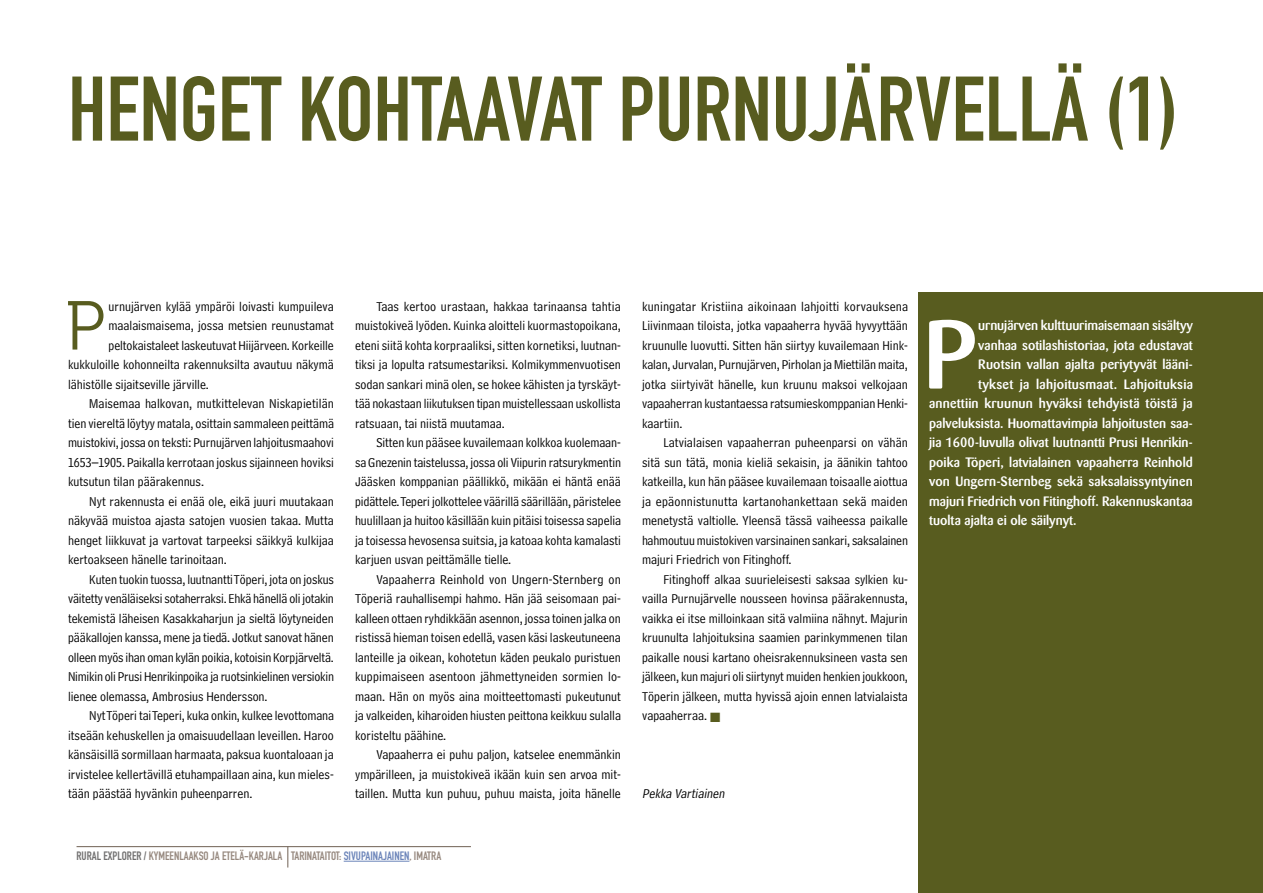
<style>
.page{position:relative;width:1263px;height:893px;background:#fff}
.page>*{position:absolute;margin:0;border:0;box-sizing:border-box;transform-origin:0 0}
.KuvatyyliANGI{font:500 96.3px "Barmeno";color:#fff}
.Otsikko{font:700 90px "DIN Condensed";color:#585c1f}
.leipis_Angi{font:69px "Museo 300";color:#585c1f}
.leipis_sis_suomi{font:13.5px/19.5px "Bell Centennial Address";color:#000;text-align:justify}
.KuvatyyliANGI-2{font:500 13.5px "Barmeno";color:#fff}
.leipis_Angi-2{font:13.5px "Bell Centennial Address";color:#000}
.KuvatyyliANGI-3{font:500 13.5px "Barmeno";letter-spacing:.02em;color:#fff}
.leipis_ensirivi{font:italic 13.5px "Bell Centennial Address";color:#000}
.t1{font:700 12px "DIN Condensed";color:#96887e}
.s1{color:#706f6f}
.s2{color:#6b84b9}
.s3{color:#585c1f}
</style>
<div class="page">
<div style="left:918px;top:293px;width:345px;height:600px;background:#585c1f"></div>
<hr style="left:344px;top:861px;width:65px;height:1px;background:#6b84b9">
<hr style="left:77px;top:846px;width:394px;height:1px;background:#706154">
<svg style="left:287px;top:847px;width:1px;height:20px"></svg>
<p class="Otsikko" style="left:68px;top:49px;width:1112px">HENGET KOHTAAVAT PURNUJÄRVELLÄ (1)</p>
<p class="leipis_Angi" style="left:65px;top:289px;width:41px">P</p>
<p class="leipis_Angi-2" style="left:109px;top:298px;width:227px">urnujärven kylää ympäröi loivasti kumpuileva</p>
<p class="leipis_Angi-2" style="left:109px;top:318px;width:227px">maalaismaisema, jossa metsien reunustamat</p>
<p class="leipis_Angi-2" style="left:109px;top:337px;width:227px">peltokaistaleet laskeutuvat Hiijärveen. Korkeille</p>
<p class="leipis_Angi-2" style="left:68px;top:357px;width:267px">kukkuloille kohonneilta rakennuksilta avautuu näkymä</p>
<p class="leipis_Angi-2" style="left:68px;top:376px;width:142px">lähistölle sijaitseville järville.</p>
<p class="leipis_sis_suomi" style="left:68px;top:394px;width:267px;text-indent:21px">Maisemaa halkovan, mutkittelevan Niskapietilän tien viereltä löytyy matala, osittain sammaleen peittämä muistokivi, jossa on teksti: Purnujärven lahjoitusmaahovi 1653–1905. Paikalla kerrotaan joskus sijainneen hoviksi kutsutun tilan päärakennus.</p>
<p class="leipis_sis_suomi" style="left:68px;top:491px;width:267px;text-indent:21px">Nyt rakennusta ei enää ole, eikä juuri muutakaan näkyvää muistoa ajasta satojen vuosien takaa. Mutta henget liikkuvat ja vartovat tarpeeksi säikkyä kulkijaa kertoakseen hänelle tarinoitaan.</p>
<p class="leipis_sis_suomi" style="left:68px;top:569px;width:267px;text-indent:21px">Kuten tuokin tuossa, luutnantti Töperi, jota on joskus väitetty venäläiseksi sotaherraksi. Ehkä hänellä oli jotakin tekemistä läheisen Kasakkaharjun ja sieltä löytyneiden pääkallojen kanssa, mene ja tiedä. Jotkut sanovat hänen olleen myös ihan oman kylän poikia, kotoisin Korpjärveltä.<br>Nimikin oli Prusi Henrikinpoika ja ruotsinkielinen versiokin lienee olemassa, Ambrosius Hendersson.</p>
<p class="leipis_sis_suomi" style="left:68px;top:706px;width:267px;text-indent:21px">Nyt Töperi tai Teperi, kuka onkin, kulkee levottomana itseään kehuskellen ja omaisuudellaan leveillen. Haroo känsäisillä sormillaan harmaata, paksua kuontaloaan ja irvistelee kellertävillä etuhampaillaan aina, kun mieles&shy;tään päästää hyvänkin puheenparren.</p>
<p class="leipis_sis_suomi" style="left:355px;top:296px;width:267px;text-indent:21px">Taas kertoo urastaan, hakkaa tarinaansa tahtia muistokiveä lyöden. Kuinka aloitteli kuormastopoikana, eteni siitä kohta korpraaliksi, sitten kornetiksi, luutnan&shy;tiksi ja lopulta ratsumestariksi. Kolmikymmenvuotisen sodan sankari minä olen, se hokee kähisten ja tyrskäyt&shy;tää nokastaan liikutuksen tipan muistellessaan uskollista ratsuaan, tai niistä muutamaa.</p>
<p class="leipis_sis_suomi" style="left:355px;top:433px;width:267px;text-indent:21px">Sitten kun pääsee kuvailemaan kolkkoa kuolemaan&shy;sa Gnezenin taistelussa, jossa oli Viipurin ratsurykmentin Jääsken komppanian päällikkö, mikään ei häntä enää pidättele. Teperi jolkottelee väärillä säärillään, päristelee huulillaan ja huitoo käsillään kuin pitäisi toisessa sapelia ja toisessa hevosensa suitsia, ja katoaa kohta kamalasti karjuen usvan peittämälle tielle.</p>
<p class="leipis_sis_suomi" style="left:355px;top:569px;width:267px;text-indent:21px">Vapaaherra Reinhold von Ungern-Sternberg on Töperiä rauhallisempi hahmo. Hän jää seisomaan pai&shy;kalleen ottaen ryhdikkään asennon, jossa toinen jalka on ristissä hieman toisen edellä, vasen käsi laskeutuneena lanteille ja oikean, kohotetun käden peukalo puristuen kuppimaiseen asentoon jähmettyneiden sormien lo&shy;maan. Hän on myös aina moitteettomasti pukeutunut ja valkeiden, kiharoiden hiusten peittona keikkuu sulalla koristeltu päähine.</p>
<p class="leipis_sis_suomi" style="left:355px;top:745px;width:267px;text-indent:21px">Vapaaherra ei puhu paljon, katselee enemmänkin ympärilleen, ja muistokiveä ikään kuin sen arvoa mit&shy;taillen. Mutta kun puhuu, puhuu maista, joita hänelle</p>
<p class="t1" style="left:77px;top:848px;width:366px"><span class="s1">RURAL EXPLORER /</span> KYMEENLAAKSO JA ETELÄ-KARJALA TARINATAITOT: <span class="s2">SIVUPAINAJAINEN</span>, IMATRA</p>
<p class="leipis_sis_suomi" style="left:642px;top:296px;width:268px">kuningatar Kristiina aikoinaan lahjoitti korvauksena Liivinmaan tiloista, jotka vapaaherra hyvää hyvyyttään kruunulle luovutti. Sitten hän siirtyy kuvailemaan Hink&shy;kalan, Jurvalan, Purnujärven, Pirholan ja Miettilän maita, jotka siirtyivät hänelle, kun kruunu maksoi velkojaan vapaaherran kustantaessa ratsumieskomppanian Henki&shy;kaartiin.</p>
<p class="leipis_sis_suomi" style="left:642px;top:433px;width:267px;text-indent:21px">Latvialaisen vapaaherran puheenparsi on vähän sitä sun tätä, monia kieliä sekaisin, ja äänikin tahtoo katkeilla, kun hän pääsee kuvailemaan toisaalle aiottua ja epäonnistunutta kartanohankettaan sekä maiden menetystä valtiolle. Yleensä tässä vaiheessa paikalle hahmoutuu muistokiven varsinainen sankari, saksalainen majuri Friedrich von Fitinghoff.</p>
<p class="leipis_sis_suomi" style="left:642px;top:569px;width:267px;text-indent:21px">Fitinghoff alkaa suurieleisesti saksaa sylkien ku&shy;vailla Purnujärvelle nousseen hovinsa päärakennusta, vaikka ei itse milloinkaan sitä valmiina nähnyt. Majurin kruunulta lahjoituksina saamien parinkymmenen tilan paikalle nousi kartano oheisrakennuksineen vasta sen jälkeen, kun majuri oli siirtynyt muiden henkien joukkoon, Töperin jälkeen, mutta hyvissä ajoin ennen latvialaista vapaaherraa. <span class="s3">■</span></p>
<p class="KuvatyyliANGI" style="left:924px;top:298px;width:54px">P</p>
<p class="KuvatyyliANGI-2" style="left:978px;top:317px;width:216px">urnujärven kulttuurimaisemaan sisältyy</p>
<p class="KuvatyyliANGI-2" style="left:978px;top:337px;width:216px">vanhaa sotilashistoriaa, jota edustavat</p>
<p class="KuvatyyliANGI-2" style="left:978px;top:356px;width:216px">Ruotsin vallan ajalta periytyvät lääni-</p>
<p class="KuvatyyliANGI-3" style="left:978px;top:376px;width:216px">tykset ja lahjoitusmaat. Lahjoituksia</p>
<p class="KuvatyyliANGI-2" style="left:929px;top:395px;width:265px">annettiin kruunun hyväksi tehdyistä töistä ja</p>
<p class="KuvatyyliANGI-2" style="left:929px;top:415px;width:265px">palveluksista. Huomattavimpia lahjoitusten saa-</p>
<p class="KuvatyyliANGI-2" style="left:929px;top:434px;width:264px">jia 1600-luvulla olivat luutnantti Prusi Henrikin-</p>
<p class="KuvatyyliANGI-2" style="left:929px;top:454px;width:265px">poika Töperi, latvialainen vapaaherra Reinhold</p>
<p class="KuvatyyliANGI-2" style="left:929px;top:473px;width:265px">von Ungern-Sternbeg sekä saksalaissyntyinen</p>
<p class="KuvatyyliANGI-2" style="left:929px;top:493px;width:265px">majuri Friedrich von Fitinghoff. Rakennuskantaa</p>
<p class="KuvatyyliANGI-2" style="left:929px;top:512px;width:149px">tuolta ajalta ei ole säilynyt.</p>
<p class="leipis_ensirivi" style="left:642px;top:786px;width:87px">Pekka Vartiainen</p>
</div>
